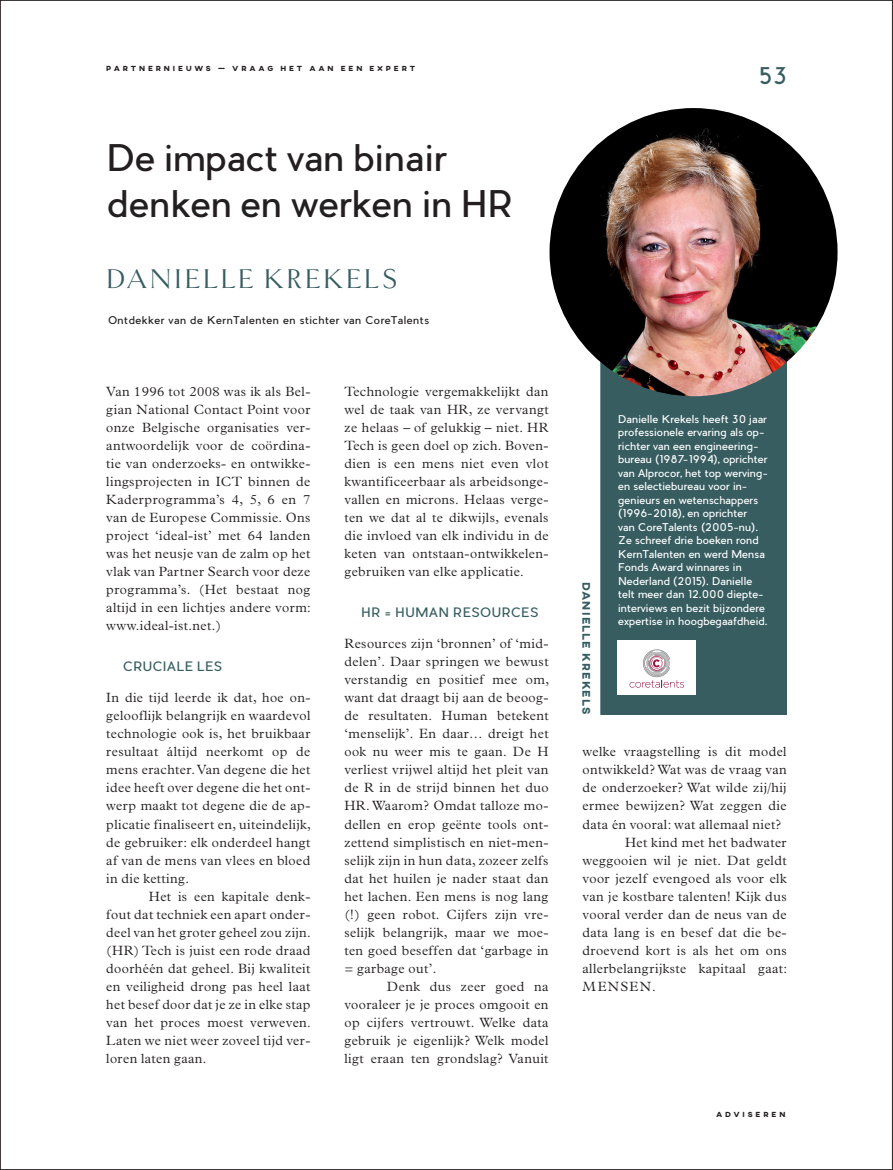
<style>
.page{position:relative;width:893px;height:1170px;background:#fff}
.page>*{position:absolute;margin:0;border:0;box-sizing:border-box;transform-origin:0 0}
.t1{font:35.85px/46px "Pier Sans";color:#231f20}
.t2{font:28.5px "Goldenbook";letter-spacing:.095em;color:#375d61}
.t3{font:22.5px "Pier Sans";color:#375d61}
.Body_p1{font:300 13.5px/18px "Plantin MT Pro";letter-spacing:.03em;color:#231f20;text-align:justify}
.Body_p2{font:300 13.5px/18px "Plantin MT Pro";letter-spacing:.03em;color:#231f20;text-align:justify}
.TUSSENTITEL_kort{font:12.75px "Pier Sans";letter-spacing:.04em;color:#375d61}
.t4{font:800 11.25px "AXIS";letter-spacing:.09em;color:#375d61}
.Opsomming_profiel{font:10.5px/13.5px "Pier Sans";color:#fff}
.Functie{font:10.5px "Pier Sans";letter-spacing:.04em;color:#231f20}
.t5{font:800 7.5px "AXIS";letter-spacing:.38em;color:#231f20}
</style>
<div class="page">
<div style="left:601px;top:355px;width:185px;height:359px;background:#375d61"></div>
<div style="left:600px;top:355px;width:187px;height:359px;border:1px solid #375d61"></div>
<img style="left:549px;top:108px;width:288px;height:288px;border-radius:144px">
<div style="left:618px;top:640px;width:78px;height:55px;background:#fff"></div>
<svg style="left:630px;top:649px;width:54px;height:38px"></svg>
<p class="t5" style="left:106px;top:64px;width:310px">PARTNERNIEUWS — VRAAG HET AAN EEN EXPERT</p>
<p class="t1" style="left:107px;top:135px;width:407px">De impact van binair denken en werken in HR</p>
<p class="t2" style="left:106px;top:261px;width:293px">DANIELLE KREKELS</p>
<p class="Functie" style="left:108px;top:314px;width:322px">Ontdekker van de KernTalenten en stichter van CoreTalents</p>
<p class="Body_p1" style="left:106px;top:383px;width:206px">Van 1996 tot 2008 was ik als Bel&shy;gian National Contact Point voor onze Belgische organisaties ver&shy;antwoordelijk voor de coördina&shy;tie van onderzoeks- en ontwikke&shy;lingsprojecten in ICT binnen de Kaderprogramma’s 4, 5, 6 en 7 van de Europese Commissie. Ons project ‘ideal-ist’ met 64 landen was het neusje van de zalm op het vlak van Partner Search voor deze programma’s. (Het bestaat nog altijd in een lichtjes andere vorm: www.ideal-ist.net.)</p>
<p class="TUSSENTITEL_kort" style="left:123px;top:658px;width:101px">CRUCIALE LES</p>
<p class="Body_p1" style="left:106px;top:689px;width:206px">In die tijd leerde ik dat, hoe on&shy;gelooflijk belangrijk en waardevol technologie ook is, het bruikbaar resultaat áltijd neerkomt op de mens erachter. Van degene die het idee heeft over degene die het ont&shy;werp maakt tot degene die de ap&shy;plicatie finaliseert en, uiteindelijk, de gebruiker: elk onderdeel hangt af van de mens van vlees en bloed in die ketting.</p>
<p class="Body_p2" style="left:106px;top:887px;width:206px;text-indent:43px">Het is een kapitale denk&shy;fout dat techniek een apart onder&shy;deel van het groter geheel zou zijn. (HR) Tech is juist een rode draad doorhéén dat geheel. Bij kwaliteit en veiligheid drong pas heel laat het besef door dat je ze in elke stap van het proces moest verweven.<br>Laten we niet weer zoveel tijd ver&shy;loren laten gaan.</p>
<p class="Body_p1" style="left:344px;top:383px;width:206px">Technologie vergemakkelijkt dan wel de taak van HR, ze vervangt ze helaas – of gelukkig – niet. HR Tech is geen doel op zich. Boven&shy;dien is een mens niet even vlot kwantificeerbaar als arbeidsonge&shy;vallen en microns. Helaas verge&shy;ten we dat al te dikwijls, evenals die invloed van elk individu in de keten van ontstaan-ontwikkelen&shy;gebruiken van elke applicatie.</p>
<p class="TUSSENTITEL_kort" style="left:361px;top:604px;width:179px">HR = HUMAN RESOURCES</p>
<p class="Body_p1" style="left:344px;top:635px;width:206px">Resources zijn ‘bronnen’ of ‘mid&shy;delen’. Daar springen we bewust verstandig en positief mee om, want dat draagt bij aan de beoog&shy;de resultaten. Human betekent ‘menselijk’. En daar… dreigt het ook nu weer mis te gaan. De H verliest vrijwel altijd het pleit van de R in de strijd binnen het duo HR. Waarom? Omdat talloze mo&shy;dellen en erop geënte tools ont&shy;zettend simplistisch en niet-men&shy;selijk zijn in hun data, zozeer zelfs dat het huilen je nader staat dan het lachen. Een mens is nog lang (!) geen robot. Cijfers zijn vre&shy;selijk belangrijk, maar we moe&shy;ten goed beseffen dat ‘garbage in = garbage out’.</p>
<p class="Body_p2" style="left:344px;top:977px;width:206px;text-indent:43px">Denk dus zeer goed na vooraleer je je proces omgooit en op cijfers vertrouwt. Welke data gebruik je eigenlijk? Welk model ligt eraan ten grondslag? Vanuit</p>
<p class="t3" style="left:758px;top:61px;width:30px">53</p>
<p class="t4" style="left:594px;top:581px;width:134px;rotate:90deg">DANIELLE KREKELS</p>
<p class="Opsomming_profiel" style="left:618px;top:412px;width:152px">Danielle Krekels heeft 30 jaar professionele ervaring als op&shy;richter van een engineering&shy;bureau (1987-1994), oprichter van Alprocor, het top werving&shy;en selectiebureau voor in&shy;genieurs en wetenschappers (1996-2018), en oprichter<br>van CoreTalents (2005-nu).<br>Ze schreef drie boeken rond<br>KernTalenten en werd Mensa<br>Fonds Award winnares in<br>Nederland (2015). Danielle telt meer dan 12.000 diepte&shy;interviews en bezit bijzondere expertise in hoogbegaafdheid.</p>
<p class="Body_p2" style="left:583px;top:743px;width:206px">welke vraagstelling is dit model ontwikkeld? Wat was de vraag van de onderzoeker? Wat wilde zij/hij ermee bewijzen? Wat zeggen die data én vooral: wat allemaal niet?</p>
<p class="Body_p2" style="left:583px;top:833px;width:206px;text-indent:43px">Het kind met het badwater weggooien wil je niet. Dat geldt voor jezelf evengoed als voor elk van je kostbare talenten! Kijk dus vooral verder dan de neus van de data lang is en besef dat die be&shy;droevend kort is als het om ons allerbelangrijkste kapitaal gaat:<br>MENSEN.</p>
<p class="t5" style="left:716px;top:1108px;width:71px">ADVISEREN</p>
</div>
